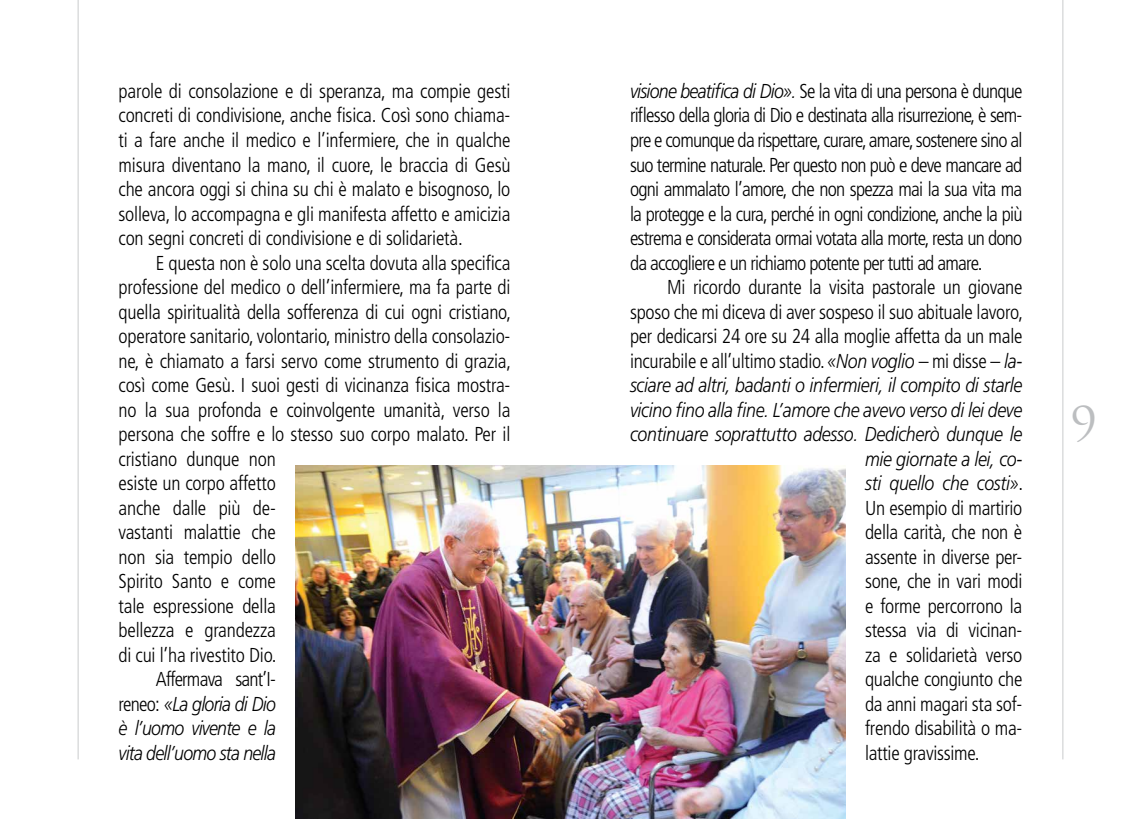
<style>
.page{position:relative;width:1141px;height:819px;background:#fff}
.page>*{position:absolute;margin:0;border:0;box-sizing:border-box;transform-origin:0 0}
.t1{font:46.55px "Trajan Pro";color:#bcbec0}
.t2{font:300 condensed 20.12px/24.5px "Frutiger LT Std";letter-spacing:-.01em;color:#000;text-align:justify}
.t3{font:italic 300 20.12px "Frutiger LT Std";letter-spacing:-.015em;color:#000;scale:.88 1}
.t4{font:italic 300 20.12px "Frutiger LT Std";letter-spacing:-.04em;color:#000;scale:.88 1}
.t5{font:300 condensed 20.12px "Frutiger LT Std";letter-spacing:-.04em;color:#000}
.s1{font-style:normal;font-stretch:condensed}
.s2{font-style:italic;font-stretch:normal}
</style>
<div class="page">
<hr style="left:78px;top:0;width:1px;height:759px;background:#939598">
<hr style="left:1062px;top:0;width:1px;height:759px;background:#939598">
<img style="left:296px;top:465px;width:549px;height:354px">
<p class="t2" style="left:119px;top:79px;width:393px">parole di consolazione e di speranza, ma compie gesti concreti di condivisione, anche fisica. Così sono chiama&shy;ti a fare anche il medico e l’infermiere, che in qualche misura diventano la mano, il cuore, le braccia di Gesù che ancora oggi si china su chi è malato e bisognoso, lo solleva, lo accompagna e gli manifesta affetto e amicizia con segni concreti di condivisione e di solidarietà.</p>
<p class="t2" style="left:156px;top:250px;width:356px">E questa non è solo una scelta dovuta alla specifica</p>
<p class="t2" style="left:119px;top:275px;width:393px">professione del medico o dell’infermiere, ma fa parte di</p>
<p class="t2" style="left:119px;top:299px;width:394px">quella spiritualità della sofferenza di cui ogni cristiano,</p>
<p class="t2" style="left:119px;top:324px;width:393px">operatore sanitario, volontario, ministro della consolazio-</p>
<p class="t2" style="left:119px;top:348px;width:394px">ne, è chiamato a farsi servo come strumento di grazia,</p>
<p class="t2" style="left:119px;top:373px;width:393px">così come Gesù. I suoi gesti di vicinanza fisica mostra-</p>
<p class="t2" style="left:119px;top:397px;width:393px">no la sua profonda e coinvolgente umanità, verso la</p>
<p class="t2" style="left:119px;top:422px;width:393px">persona che soffre e lo stesso suo corpo malato. Per il</p>
<p class="t2" style="left:119px;top:446px;width:159px">cristiano dunque non</p>
<p class="t2" style="left:119px;top:471px;width:159px">esiste un corpo affetto</p>
<p class="t2" style="left:119px;top:495px;width:159px">anche dalle più de-</p>
<p class="t2" style="left:119px;top:520px;width:159px">vastanti malattie che</p>
<p class="t2" style="left:119px;top:544px;width:159px">non sia tempio dello</p>
<p class="t2" style="left:119px;top:569px;width:159px">Spirito Santo e come</p>
<p class="t2" style="left:119px;top:593px;width:159px">tale espressione della</p>
<p class="t2" style="left:119px;top:618px;width:159px">bellezza e grandezza</p>
<p class="t2" style="left:119px;top:642px;width:160px">di cui l’ha rivestito Dio.</p>
<p class="t5" style="left:156px;top:667px;width:122px">Affermava sant’I -</p>
<p class="t4" style="left:119px;top:692px;width:180px"><span class="s1">reneo:</span> «La gloria di Dio</p>
<p class="t4" style="left:119px;top:716px;width:180px">è l’uomo vivente e la</p>
<p class="t4" style="left:119px;top:741px;width:180px">vita dell’uomo sta nella</p>
<p class="t2" style="left:630px;top:79px;width:394px"><span class="s2">visione beatifica di Dio».</span> Se la vita di una persona è dunque riflesso della gloria di Dio e destinata alla risurrezione, è sem&shy;pre e comunque da rispettare, curare, amare, sostenere sino al suo termine naturale. Per questo non può e deve mancare ad ogni ammalato l’amore, che non spezza mai la sua vita ma la protegge e la cura, perché in ogni condizione, anche la più estrema e considerata ormai votata alla morte, resta un dono da accogliere e un richiamo potente per tutti ad amare.</p>
<p class="t2" style="left:667px;top:275px;width:357px">Mi ricordo durante la visita pastorale un giovane</p>
<p class="t2" style="left:630px;top:299px;width:395px">sposo che mi diceva di aver sospeso il suo abituale lavoro,</p>
<p class="t2" style="left:630px;top:324px;width:394px">per dedicarsi 24 ore su 24 alla moglie affetta da un male</p>
<p class="t2" style="left:630px;top:348px;width:394px">incurabile e all’ultimo stadio. <span class="s2">«Non voglio</span> – mi disse – <span class="s2">la-</span></p>
<p class="t3" style="left:630px;top:373px;width:447px">sciare ad altri, badanti o infermieri, il compito di starle</p>
<p class="t3" style="left:630px;top:398px;width:447px">vicino fino alla fine. L’amore che avevo verso di lei deve</p>
<p class="t3" style="left:630px;top:422px;width:447px">continuare soprattutto adesso. Dedicherò dunque le</p>
<p class="t3" style="left:865px;top:447px;width:180px">mie giornate a lei, co-</p>
<p class="t3" style="left:865px;top:471px;width:181px">sti quello che costi»<span class="s1">.</span></p>
<p class="t2" style="left:865px;top:495px;width:159px">Un esempio di martirio</p>
<p class="t2" style="left:865px;top:520px;width:159px">della carità, che non è</p>
<p class="t2" style="left:865px;top:544px;width:159px">assente in diverse per-</p>
<p class="t2" style="left:865px;top:569px;width:159px">sone, che in vari modi</p>
<p class="t2" style="left:865px;top:593px;width:159px">e forme percorrono la</p>
<p class="t2" style="left:865px;top:618px;width:159px">stessa via di vicinan-</p>
<p class="t2" style="left:865px;top:642px;width:159px">za e solidarietà verso</p>
<p class="t2" style="left:865px;top:667px;width:159px">qualche congiunto che</p>
<p class="t2" style="left:865px;top:691px;width:159px">da anni magari sta sof-</p>
<p class="t2" style="left:865px;top:716px;width:159px">frendo disabilità o ma-</p>
<p class="t2" style="left:865px;top:740px;width:116px">lattie gravissime.</p>
<h1 class="t1" style="left:1071px;top:394px;width:28px">9</h1>
</div>
